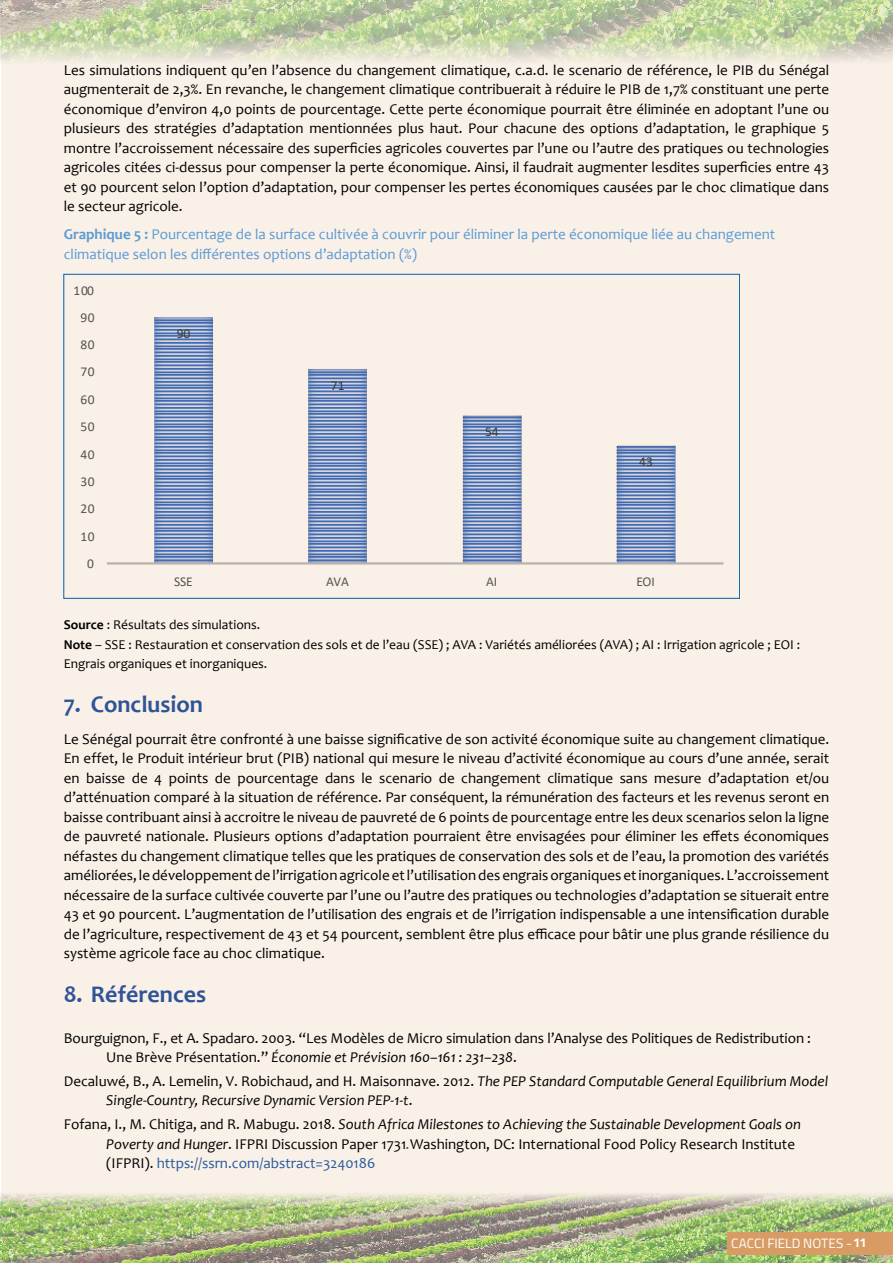
<style>
.page{position:relative;width:893px;height:1263px;background:#fff}
.page>*{position:absolute;margin:0;border:0;box-sizing:border-box;transform-origin:0 0}
.t1{font:700 24px "Candara";color:#2f5496}
.t2{font:15px/19.5px "Candara";color:#000;text-align:justify}
.t3{font:italic 15px/19.5px "Candara";color:#000}
.t4{font:15px/19.5px "Candara";color:#5b9bd5}
.t5{font:13.5px/19.5px "Candara";color:#000}
.t6{font:13.5px "Calibri";letter-spacing:.05em;color:#595959}
.t7{font:13.5px "Titillium Web";color:#fff}
.t8{font:13.5px "Calibri";color:#404040}
.s1{font-weight:700}
.s2{font-style:italic}
.s3{font-style:normal}
.s4{font-style:italic;color:#505050}
.s5{color:#275b9b}
.s6{font-weight:700;font-size:12.75px}
</style>
<div class="page">
<hr style="left:0;top:0;width:1px;height:1263px;background:#e0f1fb">
<div style="left:1px;top:0;width:892px;height:1263px;background:#f9f0e8"></div>
<img style="left:0;top:1192px;width:893px;height:71px">
<img style="left:0;top:0;width:893px;height:64px">
<div style="left:727px;top:1232px;width:166px;height:22px;background:#d89b64"></div>
<img style="left:155px;top:318px;width:520px;height:244px">
<hr style="left:107px;top:562px;width:616px;height:3px;background:#bfbfbf">
<p class="t2" style="left:64px;top:60px;width:767px">Les simulations indiquent qu’en l’absence du changement climatique, c.a.d. le scenario de référence, le PIB du Sénégal augmenterait de 2,3%. En revanche, le changement climatique contribuerait à réduire le PIB de 1,7% constituant une perte économique d’environ 4,0 points de pourcentage. Cette perte économique pourrait être éliminée en adoptant l’une ou plusieurs des stratégies d’adaptation mentionnées plus haut. Pour chacune des options d’adaptation, le graphique 5 montre l’accroissement nécessaire des superficies agricoles couvertes par l’une ou l’autre des pratiques ou technologies agricoles citées ci-dessus pour compenser la perte économique. Ainsi, il faudrait augmenter lesdites superficies entre 43 et 90 pourcent selon l’option d’adaptation, pour compenser les pertes économiques causées par le choc climatique dans le secteur agricole.</p>
<p class="t4" style="left:64px;top:224px;width:713px"><span class="s1">Graphique 5 :</span> Pourcentage de la surface cultivée à couvrir pour éliminer la perte économique liée au changement climatique selon les différentes options d’adaptation (%)</p>
<p class="t6" style="left:74px;top:281px;width:22px">100</p>
<p class="t6" style="left:80px;top:308px;width:16px">90</p>
<p class="t6" style="left:80px;top:335px;width:16px">80</p>
<p class="t6" style="left:80px;top:362px;width:16px">70</p>
<p class="t6" style="left:80px;top:390px;width:16px">60</p>
<p class="t6" style="left:80px;top:417px;width:16px">50</p>
<p class="t6" style="left:80px;top:445px;width:16px">40</p>
<p class="t6" style="left:80px;top:472px;width:16px">30</p>
<p class="t6" style="left:80px;top:499px;width:16px">20</p>
<p class="t6" style="left:80px;top:527px;width:16px">10</p>
<p class="t6" style="left:87px;top:554px;width:8px">0</p>
<p class="t8" style="left:177px;top:324px;width:15px">90</p>
<p class="t8" style="left:331px;top:376px;width:15px">71</p>
<p class="t8" style="left:485px;top:422px;width:15px">54</p>
<p class="t8" style="left:639px;top:452px;width:15px">43</p>
<p class="t6" style="left:174px;top:572px;width:20px">SSE</p>
<p class="t6" style="left:326px;top:572px;width:24px">AVA</p>
<p class="t6" style="left:486px;top:572px;width:12px">AI</p>
<p class="t6" style="left:637px;top:572px;width:20px">EOI</p>
<p class="t5" style="left:64px;top:615px;width:198px"><span class="s1">Source</span> : Résultats des simulations.</p>
<p class="t5" style="left:64px;top:634px;width:738px"><span class="s1">Note</span> – SSE : Restauration et conservation des sols et de l’eau (SSE) ; AVA : Variétés améliorées (AVA) ; AI : Irrigation agricole ; EOI :<br>Engrais organiques et inorganiques.</p>
<p class="t1" style="left:64px;top:689px;width:141px">7. Conclusion</p>
<p class="t2" style="left:64px;top:729px;width:767px">Le Sénégal pourrait être confronté à une baisse significative de son activité économique suite au changement climatique.<br>En effet, le Produit intérieur brut (PIB) national qui mesure le niveau d’activité économique au cours d’une année, serait en baisse de 4 points de pourcentage dans le scenario de changement climatique sans mesure d’adaptation et/ou d’atténuation comparé à la situation de référence. Par conséquent, la rémunération des facteurs et les revenus seront en baisse contribuant ainsi à accroitre le niveau de pauvreté de 6 points de pourcentage entre les deux scenarios selon la ligne de pauvreté nationale. Plusieurs options d’adaptation pourraient être envisagées pour éliminer les effets économiques néfastes du changement climatique telles que les pratiques de conservation des sols et de l’eau, la promotion des variétés améliorées, le développement de l’irrigationagricole et l’utilisation des engrais organiques et inorganiques. L’accroissement nécessaire de la surface cultivée couverte par l’une ou l’autre des pratiques ou technologies d’adaptation se situerait entre 43 et 90 pourcent. L’augmentation de l’utilisation des engrais et de l’irrigation indispensable a une intensification durable de l’agriculture, respectivement de 43 et 54 pourcent, semblent être plus efficace pour bâtir une plus grande résilience du système agricole face au choc climatique.</p>
<p class="t1" style="left:64px;top:979px;width:144px">8. Références</p>
<p class="t2" style="left:106px;top:1028px;width:706px;text-indent:-43px">Bourguignon, F., et A. Spadaro. 2003. “Les Modèles de Micro simulation dans l’Analyse des Politiques de Redistribution :<br>Une Brève Présentation.” <span class="s2">Économie et Prévision 160–161 : 231–238</span>.</p>
<p class="t3" style="left:106px;top:1071px;width:723px;text-indent:-43px"><span class="s3">Decaluwé, B., A. Lemelin, V. Robichaud, and H. Maisonnave. 2012.</span> The PEP Standard Computable General Equilibrium Model<br>Single-Country, Recursive Dynamic Version PEP-1-t<span class="s3">.</span></p>
<p class="t2" style="left:106px;top:1114px;width:696px;text-align:left;text-indent:-43px">Fofana, I., M. Chitiga, and R. Mabugu. 2018. <span class="s2">South Africa Milestones to Achieving the Sustainable Development Goals on<br>Poverty and Hunger</span>. IFPRI Discussion Paper 1731<span class="s4">.</span>Washington, DC: International Food Policy Research Institute (IFPRI). <span class="s5">https://ssrn.com/abstract=3240186</span></p>
<p class="t7" style="left:731px;top:1233px;width:137px">CACCI FIELD NOTES - <span class="s6">11</span></p>
</div>
